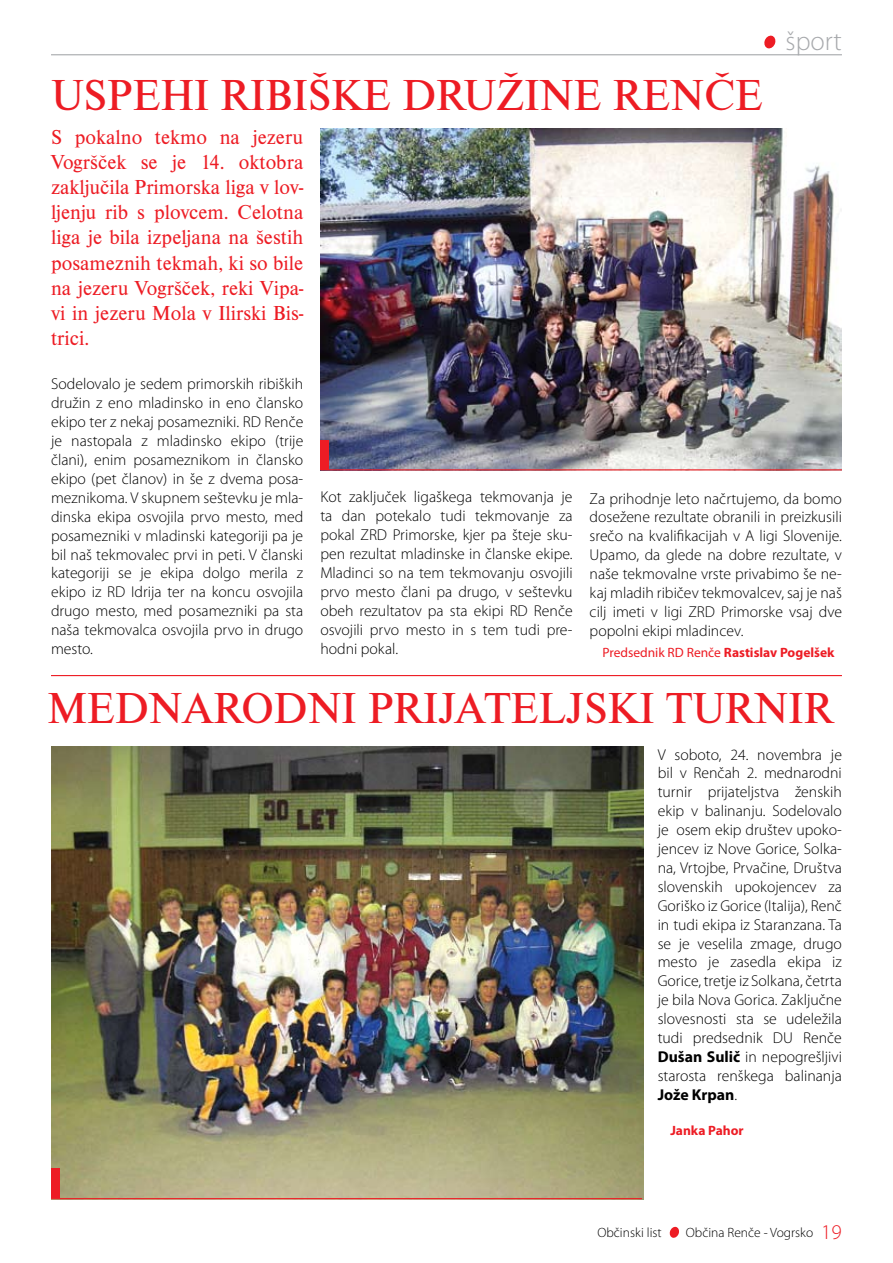
<style>
.page{position:relative;width:893px;height:1263px;background:#fff}
.page>*{position:absolute;margin:0;border:0;box-sizing:border-box;transform-origin:0 0}
.t1{font:45px "Nimbus Rom DEE";color:#ed1c24}
.t2{font:300 27px "Myriad Pro";color:#a7a9ac}
.t3{font:21px/25.2px "Nimbus Rom DEE";color:#ed1c24;text-align:justify}
.t4{font:300 15.75px/18.9px "Myriad Pro";color:#000;text-align:justify}
.t5{font:13.5px "Myriad Pro";color:#ed1c24}
.t6{font:300 13.5px "Myriad Pro";color:#000}
.t7{font:700 13.5px "Myriad Pro";color:#ed1c24}
.s1{font-weight:700}
.s2{font-size:21px;color:#ed1c24}
</style>
<div class="page">
<svg style="left:669px;top:1226px;width:10px;height:12px"></svg>
<hr style="left:51px;top:54px;width:791px;height:1px;background:#a7a9ac">
<svg style="left:764px;top:35px;width:12px;height:14px"></svg>
<img style="left:320px;top:129px;width:522px;height:340px">
<hr style="left:51px;top:675px;width:791px;height:1px;background:#ed1c24">
<img style="left:51px;top:746px;width:592px;height:453px">
<div style="left:320px;top:440px;width:9px;height:30px;background:#ed1c24"></div>
<hr style="left:320px;top:469px;width:522px;height:1px;background:#ed1c24">
<div style="left:51px;top:1168px;width:9px;height:30px;background:#ed1c24"></div>
<hr style="left:51px;top:1198px;width:591px;height:1px;background:#ed1c24">
<h1 class="t1" style="left:51px;top:70px;width:714px">USPEHI RIBIŠKE DRUŽINE RENČE</h1>
<h2 class="t2" style="left:786px;top:25px;width:58px">šport</h2>
<p class="t3" style="left:51px;top:124px;width:254px">S pokalno tekmo na jezeru Vogršček se je 14. oktobra zaključila Primorska liga v lov&shy;ljenju rib s plovcem. Celotna liga je bila izpeljana na šestih posameznih tekmah, ki so bile na jezeru Vogršček, reki Vipa&shy;vi in jezeru Mola v Ilirski Bis&shy;trici.</p>
<p class="t4" style="left:51px;top:375px;width:254px">Sodelovalo je sedem primorskih ribiških družin z eno mladinsko in eno člansko ekipo ter z nekaj posamezniki. RD Renče je nastopala z mladinsko ekipo (trije člani), enim posameznikom in člansko ekipo (pet članov) in še z dvema posa&shy;meznikoma. V skupnem seštevku je mla&shy;dinska ekipa osvojila prvo mesto, med posamezniki v mladinski kategoriji pa je bil naš tekmovalec prvi in peti. V članski kategoriji se je ekipa dolgo merila z ekipo iz RD Idrija ter na koncu osvojila drugo mesto, med posamezniki pa sta naša tekmovalca osvojila prvo in drugo mesto.</p>
<p class="t4" style="left:320px;top:487px;width:254px">Kot zaključek ligaškega tekmovanja je ta dan potekalo tudi tekmovanje za pokal ZRD Primorske, kjer pa šteje sku&shy;pen rezultat mladinske in članske ekipe.<br>Mladinci so na tem tekmovanju osvojili prvo mesto člani pa drugo, v seštevku obeh rezultatov pa sta ekipi RD Renče osvojili prvo mesto in s tem tudi pre&shy;hodni pokal.</p>
<p class="t4" style="left:590px;top:489px;width:254px">Za prihodnje leto načrtujemo, da bomo dosežene rezultate obranili in preizkusili srečo na kvalifikacijah v A ligi Slovenije.<br>Upamo, da glede na dobre rezultate, v naše tekmovalne vrste privabimo še ne&shy;kaj mladih ribičev tekmovalcev, saj je naš cilj imeti v ligi ZRD Primorske vsaj dve popolni ekipi mladincev.</p>
<p class="t5" style="left:602px;top:644px;width:234px">Predsednik RD Renče <span class="s1">Rastislav Pogelšek</span></p>
<h1 class="t1" style="left:47px;top:684px;width:787px">MEDNARODNI PRIJATELJSKI TURNIR</h1>
<p class="t4" style="left:658px;top:745px;width:186px">V soboto, 24. novembra je bil v Renčah 2. mednarodni turnir prijateljstva ženskih ekip v balinanju. Sodelovalo je osem ekip društev upoko&shy;jencev iz Nove Gorice, Solka&shy;na, Vrtojbe, Prvačine, Društva slovenskih upokojencev za Goriško iz Gorice (Italija), Renč in tudi ekipa iz Staranzana. Ta se je veselila zmage, drugo mesto je zasedla ekipa iz Gorice, tretje iz Solkana, četrta je bila Nova Gorica. Zaključne slovesnosti sta se udeležila tudi predsednik DU Renče <span class="s1">Dušan Sulič</span> in nepogrešljivi starosta renškega balinanja <span class="s1">Jože Krpan</span>.</p>
<p class="t7" style="left:670px;top:1121px;width:75px">Janka Pahor</p>
<p class="t6" style="left:597px;top:1224px;width:66px">Občinski list</p>
<p class="t6" style="left:686px;top:1224px;width:157px">Občina Renče - Vogrsko <span class="s2">1 9</span></p>
</div>
